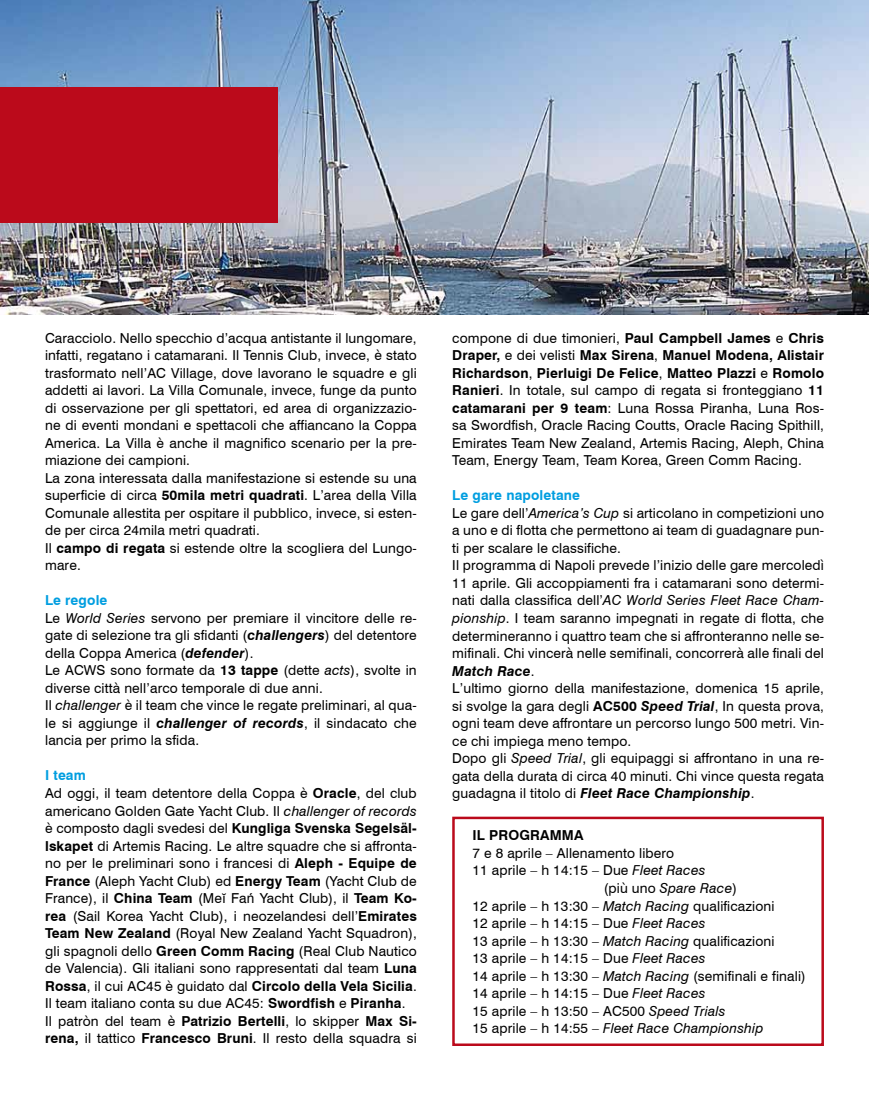
<style>
.page{position:relative;width:869px;height:1099px;background:#fff}
.page>*{position:absolute;margin:0;border:0;box-sizing:border-box;transform-origin:0 0}
.t1{font:13.75px/17.5px "Swiss 721 BT";letter-spacing:.01em;color:#000}
.t2{font:italic 13.75px "Swiss 721 BT";letter-spacing:.01em;color:#000}
.t3{font:700 13.75px "Swiss 721 BT";color:#000}
.s1{font-weight:700}
.s2{font-weight:700;color:#009ee0}
.s3{font-style:italic}
.s4{font-weight:700;font-style:italic}
.s5{font-family:"Arial"}
.s6{font-style:normal}
</style>
<div class="page">
<img style="left:0;top:0;width:868px;height:314px">
<div style="left:0;top:87px;width:277px;height:136px;background:#bb0a1b"></div>
<div style="left:452px;top:816px;width:371px;height:229px;border:2px solid #bb0a1b"></div>
<p class="t1" style="left:45px;top:329px;width:373px">Caracciolo. Nello specchio d’acqua antistante il lungomare, infatti, regatano i catamarani. Il Tennis Club, invece, è stato trasformato nell’AC Village, dove lavorano le squadre e gli addetti ai lavori. La Villa Comunale, invece, funge da punto di osservazione per gli spettatori, ed area di organizzazio&shy;ne di eventi mondani e spettacoli che affiancano la Coppa America. La Villa è anche il magnifico scenario per la pre&shy;miazione dei campioni.<br>La zona interessata dalla manifestazione si estende su una superficie di circa <span class="s1">50mila metri quadrati</span>. L’area della Villa Comunale allestita per ospitare il pubblico, invece, si esten&shy;de per circa 24mila metri quadrati.<br>Il <span class="s1">campo di regata</span> si estende oltre la scogliera del Lungo&shy;mare.</p>
<p class="t1" style="left:45px;top:591px;width:373px"><span class="s2">Le regole<br></span>Le <span class="s3">World Series</span> servono per premiare il vincitore delle re&shy;gate di selezione tra gli sfidanti (<span class="s4">challengers</span>) del detentore della Coppa America (<span class="s4">defender</span>).<br>Le ACWS sono formate da <span class="s1">13 tappe</span> (dette <span class="s3">acts</span>), svolte in diverse città nell’arco temporale di due anni.<br>Il <span class="s3">challenger</span> è il team che vince le regate preliminari, al qua&shy;le si aggiunge il <span class="s4">challenger of records</span>, il sindacato che lancia per primo la sfida.</p>
<p class="t1" style="left:45px;top:766px;width:373px"><span class="s2">I team<br></span>Ad oggi, il team detentore della Coppa è <span class="s1">Oracle</span>, del club americano Golden Gate Yacht Club. Il <span class="s3">challenger of records </span>è composto dagli svedesi del <span class="s1">Kungliga Svenska Segelsäl&shy;lskapet</span> di Artemis Racing. Le altre squadre che si affronta&shy;no per le preliminari sono i francesi di <span class="s1">Aleph - Equipe de France</span> (Aleph Yacht Club) ed <span class="s1">Energy Team</span> (Yacht Club de France), il <span class="s1">China Team</span> (Me<span class="s5">ĭ</span> Fa<span class="s5">ń</span> Yacht Club), il <span class="s1">Team Ko&shy;rea</span> (Sail Korea Yacht Club), i neozelandesi dell’<span class="s1">Emirates Team New Zealand</span> (Royal New Zealand Yacht Squadron), gli spagnoli dello <span class="s1">Green Comm Racing</span> (Real Club Nautico de Valencia). Gli italiani sono rappresentati dal team <span class="s1">Luna Rossa</span>, il cui AC45 è guidato dal <span class="s1">Circolo della Vela Sicilia</span>.<br>Il team italiano conta su due AC45: <span class="s1">Swordfish</span> e <span class="s1">Piranha</span>.<br>Il patròn del team è <span class="s1">Patrizio Bertelli</span>, lo skipper <span class="s1">Max Si&shy;rena,</span> il tattico <span class="s1">Francesco Bruni</span>. Il resto della squadra si</p>
<p class="t1" style="left:452px;top:329px;width:373px;text-align:justify">compone di due timonieri, <span class="s1">Paul Campbell James</span> e <span class="s1">Chris Draper,</span> e dei velisti <span class="s1">Max Sirena</span>, <span class="s1">Manuel Modena, Alistair Richardson</span>, <span class="s1">Pierluigi De Felice</span>, <span class="s1">Matteo Plazzi</span> e <span class="s1">Romolo Ranieri</span>. In totale, sul campo di regata si fronteggiano <span class="s1">11 catamarani per 9 team</span>: Luna Rossa Piranha, Luna Ros&shy;sa Swordfish, Oracle Racing Coutts, Oracle Racing Spithill, Emirates Team New Zealand, Artemis Racing, Aleph, China Team, Energy Team, Team Korea, Green Comm Racing.</p>
<p class="t1" style="left:452px;top:486px;width:373px"><span class="s2">Le gare napoletane<br></span>Le gare dell’<span class="s3">America’s Cup</span> si articolano in competizioni uno a uno e di flotta che permettono ai team di guadagnare pun&shy;ti per scalare le classifiche.<br>Il programma di Napoli prevede l’inizio delle gare mercoledì 11 aprile. Gli accoppiamenti fra i catamarani sono determi&shy;nati dalla classifica dell’<span class="s3">AC World Series Fleet Race Cham&shy;pionship</span>. I team saranno impegnati in regate di flotta, che determineranno i quattro team che si affronteranno nelle se&shy;mifinali. Chi vincerà nelle semifinali, concorrerà alle finali del <span class="s4">Match Race</span>.<br>L’ultimo giorno della manifestazione, domenica 15 aprile, si svolge la gara degli <span class="s1">AC500</span> <span class="s4">Speed Trial</span>, In questa prova, ogni team deve affrontare un percorso lungo 500 metri. Vin&shy;ce chi impiega meno tempo.<br>Dopo gli <span class="s3">Speed Trial</span>, gli equipaggi si affrontano in una re&shy;gata della durata di circa 40 minuti. Chi vince questa regata guadagna il titolo di <span class="s4">Fleet Race Championship</span>.</p>
<p class="t3" style="left:472px;top:827px;width:28px">IL PROGRAMMA</p>
<p class="t1" style="left:472px;top:844px;width:203px">7 e 8 aprile – Allenamento libero</p>
<p class="t1" style="left:472px;top:861px;width:234px">11 aprile – h 14:15 – Due <span class="s3">Fleet Races</span></p>
<p class="t2" style="left:603px;top:879px;width:135px"><span class="s6">(più uno</span> Spare Race<span class="s6">)</span></p>
<p class="t1" style="left:472px;top:896px;width:303px">12 aprile – h 13:30 – <span class="s3">Match Racing</span> qualificazioni</p>
<p class="t1" style="left:472px;top:914px;width:234px">12 aprile – h 14:15 – Due <span class="s3">Fleet Races</span></p>
<p class="t1" style="left:472px;top:931px;width:303px">13 aprile – h 13:30 – <span class="s3">Match Racing</span> qualificazioni</p>
<p class="t1" style="left:472px;top:949px;width:234px">13 aprile – h 14:15 – Due <span class="s3">Fleet Races</span></p>
<p class="t1" style="left:472px;top:966px;width:334px">14 aprile – h 13:30 – <span class="s3">Match Racing</span> (semifinali e finali)</p>
<p class="t1" style="left:472px;top:984px;width:234px">14 aprile – h 14:15 – Due <span class="s3">Fleet Races</span></p>
<p class="t1" style="left:472px;top:1001px;width:254px">15 aprile – h 13:50 – AC500 <span class="s3">Speed Trials</span></p>
<p class="t2" style="left:472px;top:1019px;width:292px"><span class="s6">15 aprile – h 14:55 –</span> Fleet Race Championship</p>
</div>
